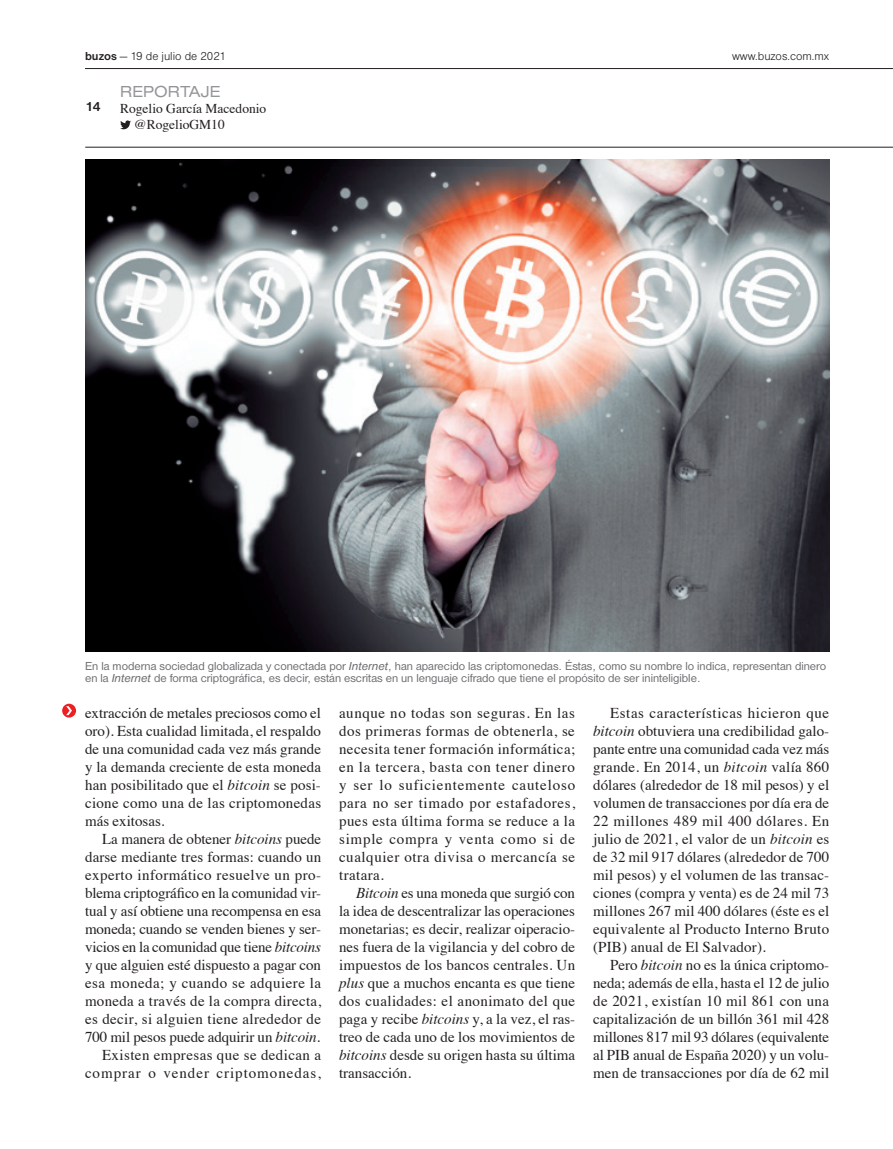
<style>
.page{position:relative;width:893px;height:1149px;background:#fff}
.page>*{position:absolute;margin:0;border:0;box-sizing:border-box;transform-origin:0 0}
.t1{font:16.5px "Nimbus San D Regu Exte";color:#939598}
.t2{font:15px/18px "Times";letter-spacing:.01em;color:#231f20;text-align:justify}
.t3{font:13.5px/16.2px "Times";color:#231f20}
.t4{font:700 13.5px "Nimbus Sans DOT";color:#231f20}
.t5{font:12px/12px "Nimbus San D";color:#6c6d70}
.t6{font:12px "Nimbus Sans DOT Ligh";color:#231f20}
.s1{font-family:"Nimbus Sans DOT";font-weight:700}
.s2{font-style:italic}
</style>
<div class="page">
<svg style="left:120px;top:120px;width:11px;height:9px"></svg>
<hr style="left:85px;top:147px;width:808px;height:1px;background:#231f20">
<hr style="left:85px;top:68px;width:808px;height:1px;background:#231f20">
<div style="left:62px;top:703px;width:14px;height:14px;background:#ee1f23;border-radius:50%"></div>
<svg style="left:66px;top:706px;width:6px;height:9px"></svg>
<img style="left:85px;top:159px;width:744px;height:492px">
<p class="t6" style="left:85px;top:50px;width:142px"><span class="s1">buzos</span> — 19 de julio de 2021</p>
<p class="t6" style="left:732px;top:50px;width:99px">www.buzos.com.mx</p>
<p class="t4" style="left:85px;top:99px;width:17px">14</p>
<p class="t1" style="left:120px;top:82px;width:102px">REPORTAJE</p>
<p class="t3" style="left:134px;top:99px;width:134px;text-indent:-14px">Rogelio García Macedonio @RogelioGM10</p>
<p class="t5" style="left:85px;top:659px;width:743px">En la moderna sociedad globalizada y conectada por <span class="s2">Internet</span>, han aparecido las criptomonedas. Éstas, como su nombre lo indica, representan dinero en la <span class="s2">Internet</span> de forma criptográfica, es decir, están escritas en un lenguaje cifrado que tiene el propósito de ser ininteligible.</p>
<p class="t2" style="left:85px;top:702px;width:238px">extracción de metales preciosos como el oro). Esta cualidad limitada, el respaldo de una comunidad cada vez más grande y la demanda creciente de esta moneda han posibilitado que el <span class="s2">bitcoin</span> se posi&shy;cione como una de las criptomonedas más exitosas.</p>
<p class="t2" style="left:85px;top:828px;width:238px;text-align:right">La manera de obtener <span class="s2">bitcoins</span> puede darse mediante tres formas: cuando un experto informático resuelve un pro&shy;blema criptográfico en la comunidad vir&shy;tual y así obtiene una recompensa en esa moneda; cuando se venden bienes y ser&shy;vicios en la comunidad que tiene <span class="s2">bitcoins </span>y que alguien esté dispuesto a pagar con esa moneda; y cuando se adquiere la moneda a través de la compra directa, es decir, si alguien tiene alrededor de 700 mil pesos puede adquirir un <span class="s2">bitcoin</span>.<br>Existen empresas que se dedican a comprar o vender criptomonedas,</p>
<p class="t2" style="left:339px;top:702px;width:238px">aunque no todas son seguras. En las dos primeras formas de obtenerla, se necesita tener formación informática; en la tercera, basta con tener dinero y ser lo suficientemente cauteloso para no ser timado por estafadores, pues esta última forma se reduce a la simple compra y venta como si de cualquier otra divisa o mercancía se tratara.</p>
<p class="t2" style="left:339px;top:882px;width:238px;text-indent:17px"><span class="s2">Bitcoin</span> es una moneda que surgió con la idea de descentralizar las operaciones monetarias; es decir, realizar oiperacio&shy;nes fuera de la vigilancia y del cobro de impuestos de los bancos centrales. Un <span class="s2">plus</span> que a muchos encanta es que tiene dos cualidades: el anonimato del que paga y recibe <span class="s2">bitcoins</span> y, a la vez, el ras&shy;treo de cada uno de los movimientos de <span class="s2">bitcoins</span> desde su origen hasta su última transacción.</p>
<p class="t2" style="left:593px;top:702px;width:238px;text-indent:17px">Estas características hicieron que <span class="s2">bitcoin</span> obtuviera una credibilidad galo&shy;pante entre una comunidad cada vez más grande. En 2014, un <span class="s2">bitcoin</span> valía 860 dólares (alrededor de 18 mil pesos) y el volumen de transacciones por día era de 22 millones 489 mil 400 dólares. En julio de 2021, el valor de un <span class="s2">bitcoin</span> es de 32 mil 917 dólares (alrededor de 700 mil pesos) y el volumen de las transac&shy;ciones (compra y venta) es de 24 mil 73 millones 267 mil 400 dólares (éste es el equivalente al Producto Interno Bruto (PIB) anual de El Salvador).</p>
<p class="t2" style="left:593px;top:954px;width:238px;text-indent:17px">Pero <span class="s2">bitcoin</span> no es la única criptomo&shy;neda; además de ella, hasta el 12 de julio de 2021, existían 10 mil 861 con una capitalización de un billón 361 mil 428 millones 817 mil 93 dólares (equivalente al PIB anual de España 2020) y un volu&shy;men de transacciones por día de 62 mil</p>
</div>
